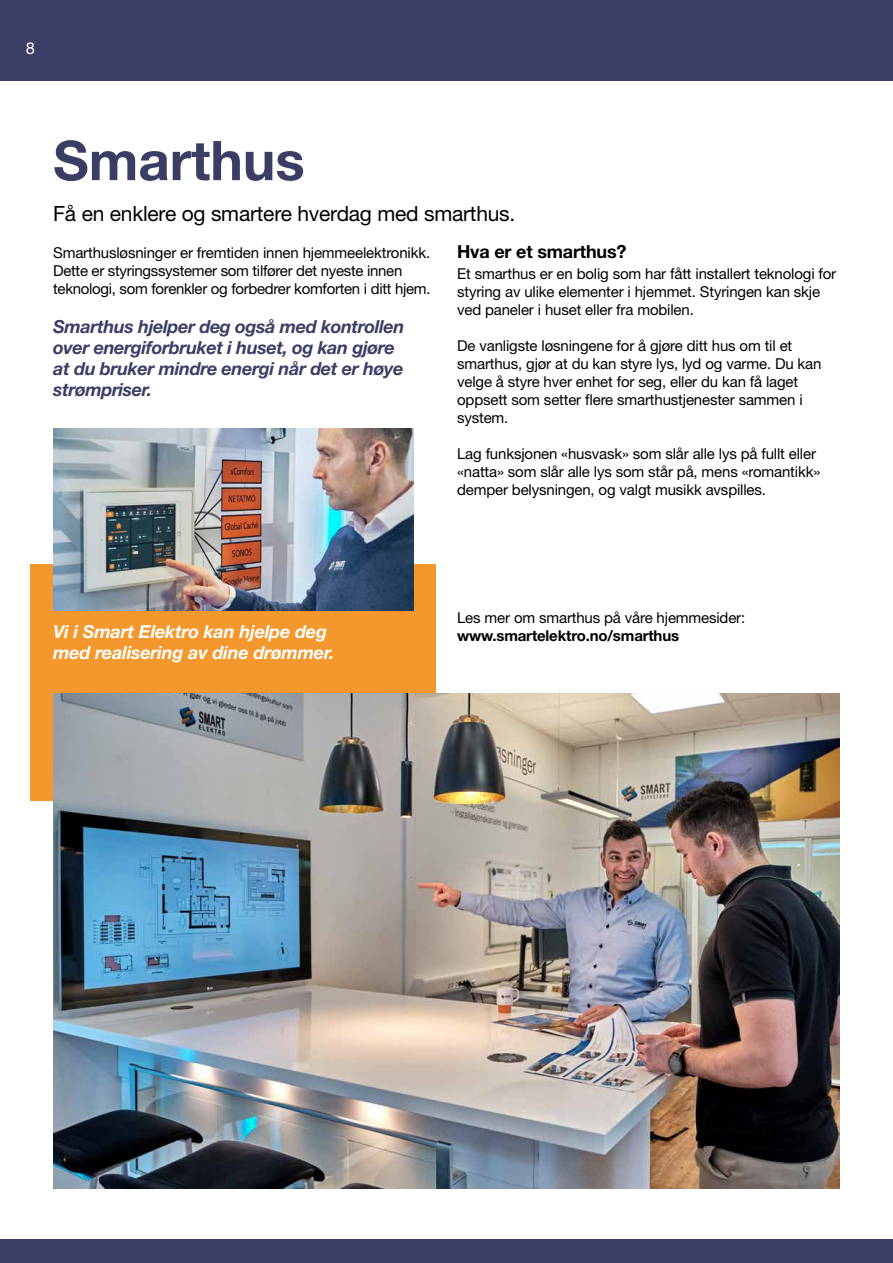
<style>
.page{position:relative;width:893px;height:1263px;background:#fff}
.page>*{position:absolute;margin:0;border:0;box-sizing:border-box;transform-origin:0 0}
.t1{font:700 54.75px "Helvetica Neue LT Std";color:#3b3e64}
.t2{font:21px "Helvetica Neue LT Std";letter-spacing:-.01em;color:#000}
.t3{font:italic 700 18px/21px "Helvetica Neue LT Std";letter-spacing:-.02em;color:#3b3e64}
.t4{font:italic 700 18px/21px "Helvetica Neue LT Std";letter-spacing:-.01em;color:#fff}
.t5{font:700 18px "Helvetica Neue LT Std";letter-spacing:-.01em;color:#000}
.t6{font:16.5px "Helvetica Neue LT Std";color:#fff}
.t7{font:15px/18px "Helvetica Neue LT Std";letter-spacing:-.01em;color:#000}
.t8{font:700 15px "Helvetica Neue LT Std";letter-spacing:-.01em;color:#000}
</style>
<div class="page">
<div style="left:0;top:1239px;width:893px;height:24px;background:#3b3e64"></div>
<div style="left:30px;top:565px;width:406px;height:236px;background:#f4982d"></div>
<img style="left:53px;top:428px;width:361px;height:183px">
<img style="left:53px;top:693px;width:787px;height:495px">
<div style="left:0;top:0;width:893px;height:81px;background:#3b3e64"></div>
<p class="t6" style="left:26px;top:38px;width:11px">8</p>
<h1 class="t1" style="left:53px;top:127px;width:253px">Smarthus</h1>
<h2 class="t2" style="left:53px;top:201px;width:464px">Få en enklere og smartere hverdag med smarthus.</h2>
<p class="t7" style="left:53px;top:243px;width:379px">Smarthusløsninger er fremtiden innen hjemmeelektronikk.<br>Dette er styringssystemer som tilfører det nyeste innen teknologi, som forenkler og forbedrer komforten i ditt hjem.</p>
<p class="t3" style="left:53px;top:315px;width:353px">Smarthus hjelper deg også med kontrollen over energiforbruket i huset, og kan gjøre at du bruker mindre energi når det er høye strømpriser.</p>
<p class="t5" style="left:457px;top:240px;width:171px">Hva er et smarthus?</p>
<p class="t7" style="left:457px;top:264px;width:381px">Et smarthus er en bolig som har fått installert teknologi for styring av ulike elementer i hjemmet. Styringen kan skje ved paneler i huset eller fra mobilen.</p>
<p class="t7" style="left:457px;top:336px;width:366px">De vanligste løsningene for å gjøre ditt hus om til et smarthus, gjør at du kan styre lys, lyd og varme. Du kan velge å styre hver enhet for seg, eller du kan få laget oppsett som setter flere smarthustjenester sammen i system.</p>
<p class="t7" style="left:457px;top:444px;width:365px">Lag funksjonen «husvask» som slår alle lys på fullt eller «natta» som slår alle lys som står på, mens «romantikk» demper belysningen, og valgt musikk avspilles.</p>
<p class="t4" style="left:53px;top:620px;width:283px">Vi i Smart Elektro kan hjelpe deg med realisering av dine drømmer.</p>
<p class="t7" style="left:457px;top:608px;width:290px">Les mer om smarthus på våre hjemmesider:</p>
<p class="t8" style="left:457px;top:626px;width:224px">www.smartelektro.no/smarthus</p>
</div>
